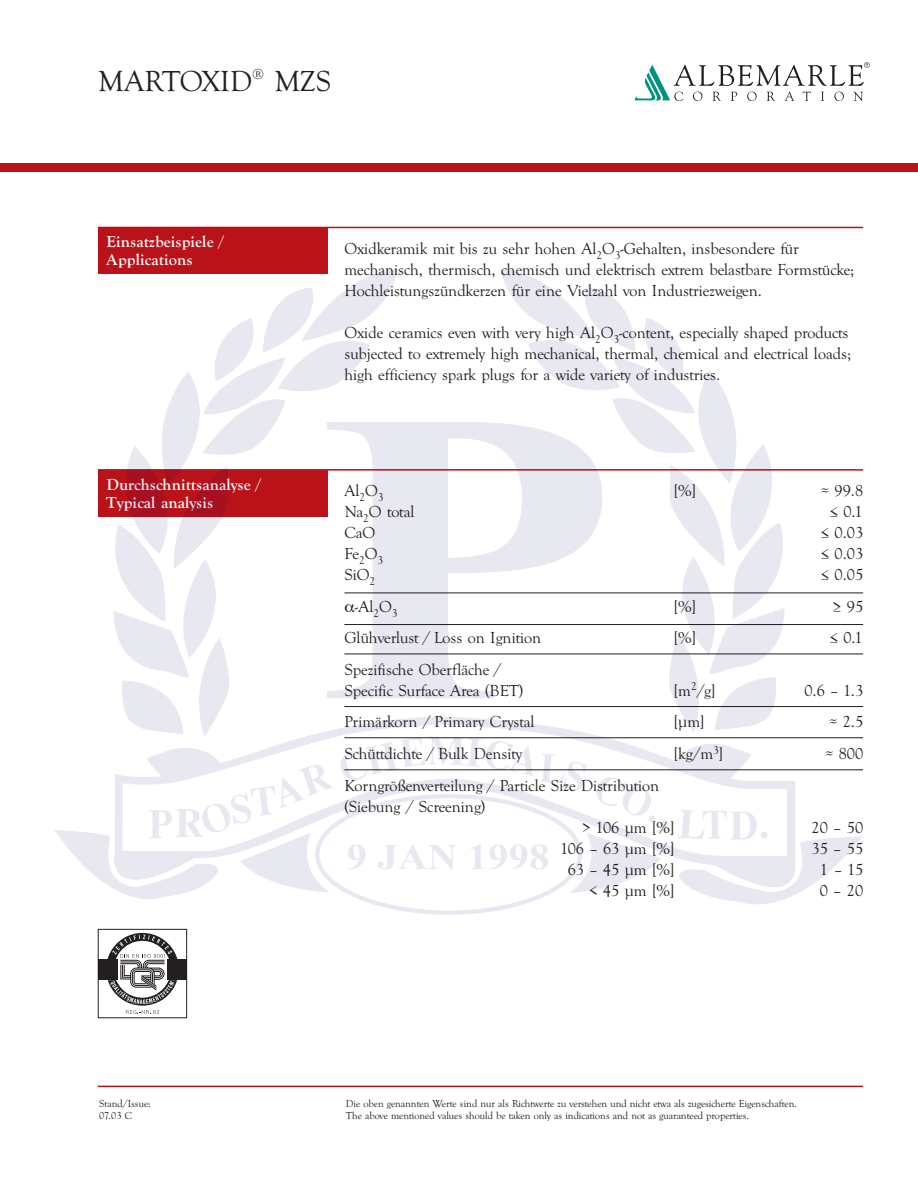
<style>
.page{position:relative;width:918px;height:1185px;background:#fff}
.page>*{position:absolute;margin:0;border:0;box-sizing:border-box;transform-origin:0 0}
.t1{font:30px "Goudy Old Style";color:#231f1f}
.t2{font:16.5px/21px "Goudy Old Style";color:#231f1f}
.t3{font:700 16.5px/18px "Goudy Old Style";color:#fff}
.t4{font:10.5px/12px "Goudy Old Style";color:#231f1f}
.s1{font-family:"Garamond";font-weight:300}
</style>
<div class="page">
<svg style="left:634px;top:62px;width:236px;height:39px"></svg>
<div style="left:0;top:164px;width:918px;height:8px;background:#ba1219"></div>
<hr style="left:98px;top:227px;width:765px;height:1px;background:#ba1219">
<hr style="left:98px;top:1086px;width:765px;height:1px;background:#ba1219">
<svg style="left:100px;top:933px;width:85px;height:81px"></svg>
<div style="left:98px;top:929px;width:89px;height:89px;border:1px solid #231f1f"></div>
<div style="left:98px;top:227px;width:229px;height:47px;background:#ba1219"></div>
<img style="left:55px;top:270px;width:808px;height:645px">
<svg style="left:345px;top:604px;width:9px;height:8px"></svg>
<h1 class="t1" style="left:98px;top:70px;width:235px">MARTOXID<sup>®</sup> MZS</h1>
<p class="t3" style="left:106px;top:234px;width:119px">Einsatzbeispiele /<br>Applications</p>
<p class="t3" style="left:106px;top:477px;width:156px">Durchschnittsanalyse /<br>Typical analysis</p>
<p class="t2" style="left:344px;top:238px;width:512px">Oxidkeramik mit bis zu sehr hohen Al<sub>2</sub>O<sub>3</sub>-Gehalten, insbesondere für mechanisch, thermisch, chemisch und elektrisch extrem belastbare Formstücke;<br>Hochleistungszündkerzen für eine Vielzahl von Industriezweigen.</p>
<p class="t2" style="left:344px;top:322px;width:508px">Oxide ceramics even with very high Al<sub>2</sub>O<sub>3</sub>-content, especially shaped products subjected to extremely high mechanical, thermal, chemical and electrical loads; high efficiency spark plugs for a wide variety of industries.</p>
<p class="t2" style="left:344px;top:481px;width:41px">Al<sub>2</sub>O<sub>3</sub></p>
<p class="t2" style="left:674px;top:481px;width:24px">[%]</p>
<p class="t2" style="left:821px;top:481px;width:44px">≈ 99.8</p>
<p class="t2" style="left:344px;top:502px;width:72px">Na<sub>2</sub>O total</p>
<p class="t2" style="left:830px;top:502px;width:35px">≤ 0.1</p>
<p class="t2" style="left:344px;top:523px;width:32px">CaO</p>
<p class="t2" style="left:821px;top:523px;width:44px">≤ 0.03</p>
<p class="t2" style="left:344px;top:544px;width:40px">Fe<sub>2</sub>O<sub>3</sub></p>
<p class="t2" style="left:821px;top:544px;width:44px">≤ 0.03</p>
<p class="t2" style="left:344px;top:565px;width:32px">SiO<sub>2</sub></p>
<p class="t2" style="left:821px;top:565px;width:44px">≤ 0.05</p>
<p class="t2" style="left:355px;top:596px;width:44px">-Al<sub>2</sub>O<sub>3</sub></p>
<p class="t2" style="left:674px;top:596px;width:24px">[%]</p>
<p class="t2" style="left:833px;top:596px;width:31px">≥ 95</p>
<p class="t2" style="left:344px;top:628px;width:198px">Glühverlust / Loss on Ignition</p>
<p class="t2" style="left:674px;top:628px;width:24px">[%]</p>
<p class="t2" style="left:830px;top:628px;width:35px">≤ 0.1</p>
<p class="t2" style="left:344px;top:660px;width:180px">Spezifische Oberfläche /<br>Specific Surface Area (BET)</p>
<p class="t2" style="left:674px;top:681px;width:43px">[m<sup>2</sup>/g]</p>
<p class="t2" style="left:804px;top:681px;width:60px">0.6 – 1.3</p>
<p class="t2" style="left:344px;top:712px;width:192px">Primärkorn / Primary Crystal</p>
<p class="t2" style="left:674px;top:712px;width:32px">[<span class="s1">µ</span>m]</p>
<p class="t2" style="left:829px;top:712px;width:36px">≈ 2.5</p>
<p class="t2" style="left:344px;top:744px;width:179px">Schüttdichte / Bulk Density</p>
<p class="t2" style="left:674px;top:744px;width:51px">[kg/m<sup>3</sup>]</p>
<p class="t2" style="left:825px;top:744px;width:40px">≈ 800</p>
<p class="t2" style="left:344px;top:776px;width:316px">Korngrößenverteilung / Particle Size Distribution</p>
<p class="t2" style="left:344px;top:797px;width:142px">(Siebung / Screening)</p>
<p class="t2" style="left:582px;top:818px;width:93px">&gt; 106 <span class="s1">µ</span>m [%]</p>
<p class="t2" style="left:812px;top:818px;width:53px">20 – 50</p>
<p class="t2" style="left:561px;top:839px;width:115px">106 – 63 <span class="s1">µ</span>m [%]</p>
<p class="t2" style="left:812px;top:839px;width:53px">35 – 55</p>
<p class="t2" style="left:568px;top:860px;width:108px">63 – 45 <span class="s1">µ</span>m [%]</p>
<p class="t2" style="left:821px;top:860px;width:44px">1 – 15</p>
<p class="t2" style="left:589px;top:881px;width:86px">&lt; 45 <span class="s1">µ</span>m [%]</p>
<p class="t2" style="left:820px;top:881px;width:45px">0 – 20</p>
<p class="t4" style="left:99px;top:1098px;width:53px">Stand/Issue:<br>07.03 C</p>
<p class="t4" style="left:346px;top:1098px;width:453px">Die oben genannten Werte sind nur als Richtwerte zu verstehen und nicht etwa als zugesicherte Eigenschaften.<br>The above mentioned values should be taken only as indications and not as guaranteed properties.</p>
</div>
